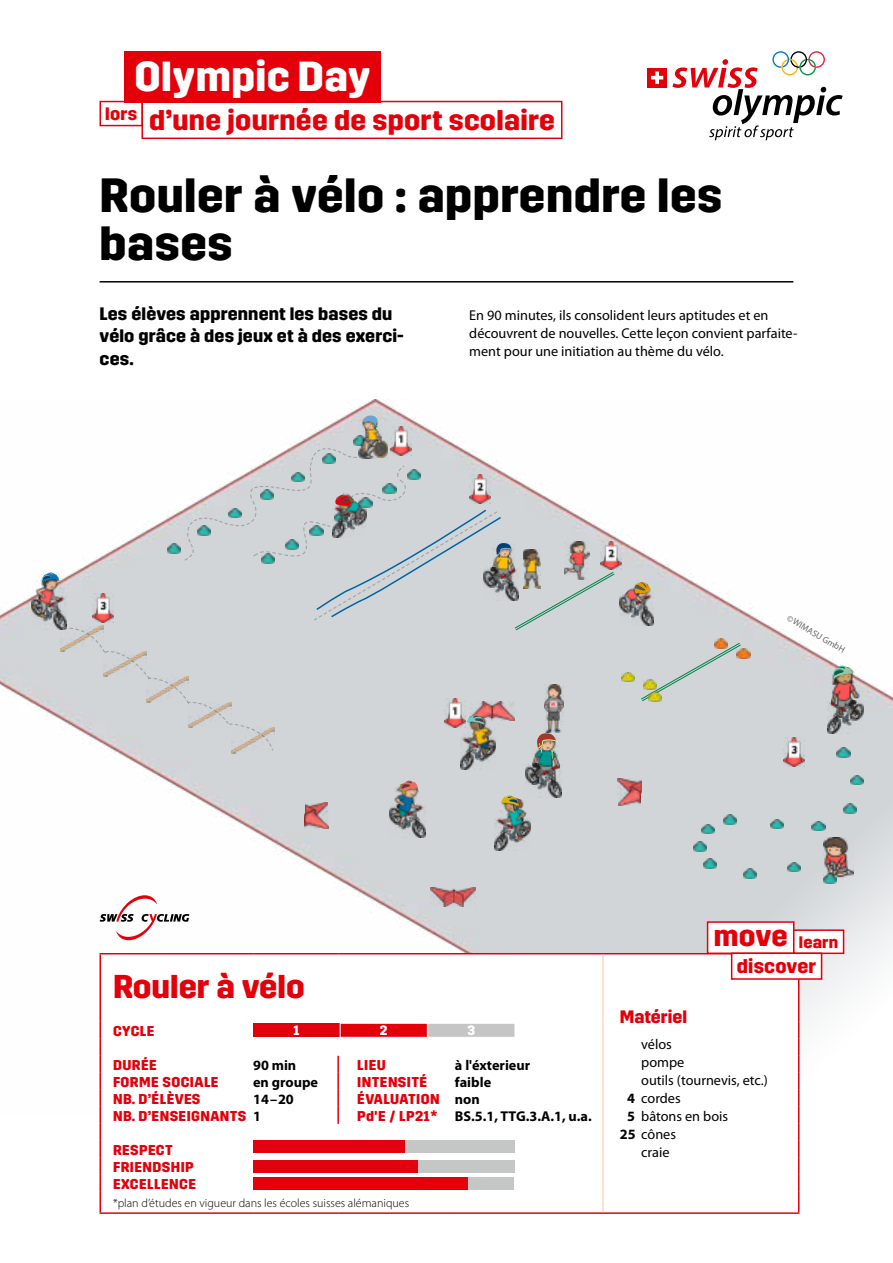
<style>
.page{position:relative;width:893px;height:1263px;background:#fff}
.page>*{position:absolute;margin:0;border:0;box-sizing:border-box;transform-origin:0 0}
.t1{font:700 48px/48px "Trim";letter-spacing:.01em;color:#000}
.t2{font:700 42px "Trim";letter-spacing:.01em;color:#fff}
.t3{font:700 33px "Trim";color:#e3000b}
.t4{font:700 28.5px "Trim";letter-spacing:.01em;color:#e3000b}
.t5{font:700 19.8px "Trim";letter-spacing:.01em;color:#e3000b}
.t6{font:700 18px/22.5px "Trim";letter-spacing:.01em;color:#000}
.t7{font:700 18px "Trim";color:#e3000b}
.t8{font:700 16.65px "Trim";letter-spacing:.01em;color:#e3000b}
.t9{font:14.25px/18px "Myriad Pro";color:#000}
.t10{font:700 14.25px/17px "Trim";letter-spacing:.03em;color:#e3000b}
.t11{font:700 14.25px "Myriad Pro";color:#000}
.t12{font:700 13.5px "Trim";color:#fff}
.t13{font:300 12px "Myriad Pro";color:#000}
.t14{font:9px "Myriad Pro";color:#000}
.s1{font-size:29.55px}
.s2{font-family:"Myriad Pro";color:#000}
.s3{font-family:"Trim";color:#e3000b}
.s4{font-weight:700}
</style>
<div class="page">
<img style="left:0;top:399px;width:893px;height:716px">
<img style="left:353px;top:436px;width:6px;height:10px">
<svg style="left:837px;top:748px;width:13px;height:10px"></svg>
<svg style="left:850px;top:775px;width:13px;height:10px"></svg>
<img style="left:843px;top:803px;width:14px;height:10px">
<svg style="left:812px;top:821px;width:13px;height:10px"></svg>
<svg style="left:771px;top:819px;width:13px;height:10px"></svg>
<svg style="left:723px;top:814px;width:13px;height:10px"></svg>
<svg style="left:701px;top:824px;width:13px;height:10px"></svg>
<svg style="left:694px;top:842px;width:13px;height:9px"></svg>
<img style="left:703px;top:859px;width:14px;height:9px">
<svg style="left:743px;top:868px;width:13px;height:10px"></svg>
<svg style="left:788px;top:862px;width:13px;height:10px"></svg>
<img style="left:391px;top:426px;width:21px;height:21px">
<img style="left:616px;top:541px;width:6px;height:29px">
<img style="left:784px;top:737px;width:21px;height:29px">
<img style="left:714px;top:639px;width:14px;height:3px">
<svg style="left:622px;top:642px;width:128px;height:60px;background:#cacec7"></svg>
<img style="left:618px;top:778px;width:23px;height:8px">
<img style="left:431px;top:887px;width:45px;height:19px">
<img style="left:306px;top:802px;width:21px;height:7px">
<img style="left:618px;top:786px;width:23px;height:20px">
<img style="left:305px;top:809px;width:23px;height:19px">
<img style="left:359px;top:417px;width:28px;height:30px">
<img style="left:619px;top:616px;width:35px;height:9px">
<img style="left:618px;top:578px;width:37px;height:38px">
<img style="left:31px;top:621px;width:11px;height:8px">
<img style="left:390px;top:831px;width:35px;height:6px">
<img style="left:460px;top:763px;width:36px;height:7px">
<img style="left:495px;top:844px;width:35px;height:7px">
<img style="left:24px;top:572px;width:18px;height:49px">
<img style="left:382px;top:779px;width:46px;height:52px">
<img style="left:457px;top:759px;width:46px;height:4px">
<img style="left:532px;top:759px;width:28px;height:5px">
<img style="left:832px;top:668px;width:27px;height:32px">
<img style="left:491px;top:794px;width:47px;height:50px">
<img style="left:526px;top:764px;width:35px;height:33px">
<img style="left:828px;top:700px;width:35px;height:34px">
<img style="left:824px;top:838px;width:30px;height:42px">
<svg style="left:823px;top:873px;width:13px;height:10px"></svg>
<svg style="left:401px;top:780px;width:17px;height:12px"></svg>
<svg style="left:834px;top:665px;width:19px;height:14px"></svg>
<svg style="left:501px;top:795px;width:18px;height:18px"></svg>
<svg style="left:634px;top:582px;width:16px;height:12px"></svg>
<svg style="left:42px;top:447px;width:574px;height:312px"></svg>
<svg style="left:363px;top:415px;width:15px;height:21px"></svg>
<hr style="left:100px;top:281px;width:693px;height:2px;background:#000">
<div style="left:647px;top:68px;width:20px;height:20px;background:#e3000b"></div>
<svg style="left:651px;top:72px;width:12px;height:12px"></svg>
<svg style="left:672px;top:51px;width:171px;height:89px"></svg>
<svg style="left:101px;top:954px;width:697px;height:258px"></svg>
<hr style="left:99px;top:953px;width:154px;height:1px;background:#e3000b">
<hr style="left:99px;top:954px;width:2px;height:68px;background:#e3000b">
<hr style="left:253px;top:953px;width:85px;height:1px;background:#e3000b">
<hr style="left:338px;top:953px;width:117px;height:1px;background:#e3000b">
<hr style="left:455px;top:953px;width:148px;height:1px;background:#e3000b">
<hr style="left:603px;top:953px;width:196px;height:1px;background:#e3000b">
<hr style="left:798px;top:954px;width:1px;height:68px;background:#e3000b">
<svg style="left:99px;top:1022px;width:2px;height:170px"></svg>
<hr style="left:99px;top:1192px;width:2px;height:20px;background:#e3000b">
<svg style="left:798px;top:1022px;width:1px;height:190px"></svg>
<hr style="left:99px;top:1212px;width:154px;height:2px;background:#e3000b">
<hr style="left:253px;top:1212px;width:85px;height:2px;background:#e3000b">
<hr style="left:338px;top:1212px;width:117px;height:2px;background:#e3000b">
<hr style="left:455px;top:1212px;width:148px;height:2px;background:#e3000b">
<hr style="left:603px;top:1212px;width:196px;height:2px;background:#e3000b">
<svg style="left:337px;top:1056px;width:2px;height:68px"></svg>
<hr style="left:603px;top:954px;width:1px;height:68px;background:#f9c4af">
<svg style="left:603px;top:1022px;width:1px;height:190px"></svg>
<div style="left:253px;top:1023px;width:87px;height:14px;background:#e3000e"></div>
<svg style="left:340px;top:1023px;width:175px;height:15px;background:#d9787d"></svg>
<div style="left:253px;top:1160px;width:165px;height:13px;background:#e3000f"></div>
<div style="left:418px;top:1160px;width:97px;height:13px;background:#c5c6c6"></div>
<div style="left:253px;top:1177px;width:215px;height:13px;background:#e3000b"></div>
<div style="left:708px;top:922px;width:86px;height:31px;background:#fff"></div>
<div style="left:707px;top:921px;width:87px;height:33px;border:2px solid #e3000b"></div>
<div style="left:794px;top:930px;width:49px;height:23px;background:#fff"></div>
<div style="left:793px;top:929px;width:51px;height:25px;border:2px solid #e3000b"></div>
<div style="left:732px;top:953px;width:90px;height:26px;background:#fff"></div>
<div style="left:731px;top:952px;width:91px;height:28px;border:2px solid #e3000b"></div>
<svg style="left:100px;top:895px;width:89px;height:45px"></svg>
<div style="left:253px;top:1140px;width:152px;height:13px;background:#e3000f"></div>
<div style="left:405px;top:1140px;width:110px;height:13px;background:#c5c6c6"></div>
<div style="left:468px;top:1177px;width:46px;height:13px;background:#c5c6c6"></div>
<div style="left:124px;top:51px;width:257px;height:51px;background:#e3000b"></div>
<div style="left:99px;top:101px;width:44px;height:25px;border:2px solid #e3000b"></div>
<div style="left:141px;top:101px;width:421px;height:38px;border:2px solid #e3000b"></div>
<h2 class="t2" style="left:135px;top:53px;width:238px">Olympic Day</h2>
<h3 class="t4" style="left:105px;top:104px;width:451px"><sup>lors</sup> d’une journée de sport scolaire</h3>
<h1 class="t1" style="left:100px;top:172px;width:624px">Rouler à vélo : apprendre les bases</h1>
<p class="t6" style="left:100px;top:303px;width:306px">Les élèves apprennent les bases du vélo grâce à des jeux et à des exerci&shy;ces.</p>
<p class="t9" style="left:469px;top:306px;width:330px">En 90 minutes, ils consolident leurs aptitudes et en découvrent de nouvelles. Cette leçon convient parfaite&shy;ment pour une initiation au thème du vélo.</p>
<p class="t14" style="left:791px;top:613px;width:66px;rotate:30deg">©WIMASU GmbH</p>
<h3 class="t3" style="left:113px;top:967px;width:193px">Rouler à vélo</h3>
<p class="t8" style="left:714px;top:932px;width:126px"><span class="s1">move</span> learn</p>
<h3 class="t5" style="left:737px;top:954px;width:81px">discover</h3>
<p class="t10" style="left:113px;top:1022px;width:43px">CYCLE</p>
<p class="t12" style="left:293px;top:1022px;width:8px">1</p>
<p class="t12" style="left:380px;top:1023px;width:9px">2</p>
<p class="t12" style="left:467px;top:1023px;width:9px">3</p>
<p class="t10" style="left:113px;top:1056px;width:45px">DURÉE</p>
<p class="t11" style="left:253px;top:1057px;width:45px">90 min</p>
<p class="t10" style="left:357px;top:1056px;width:30px">LIEU</p>
<p class="t11" style="left:455px;top:1057px;width:77px">à l'éxterieur</p>
<p class="t10" style="left:113px;top:1073px;width:107px">FORME SOCIALE</p>
<p class="t11" style="left:253px;top:1074px;width:66px">en groupe</p>
<p class="t10" style="left:357px;top:1073px;width:71px">INTENSITÉ</p>
<p class="t11" style="left:455px;top:1074px;width:38px">faible</p>
<p class="t10" style="left:113px;top:1090px;width:89px">NB. D’ÉLÈVES</p>
<p class="t11" style="left:253px;top:1091px;width:42px">14–20</p>
<p class="t10" style="left:357px;top:1090px;width:124px">ÉVALUATION <span class="s2">non</span></p>
<p class="t10" style="left:113px;top:1107px;width:150px">NB. D’ENSEIGNANTS <span class="s2">1</span></p>
<p class="t11" style="left:357px;top:1108px;width:236px"><span class="s3">Pd'E / LP21*</span> BS.5.1, TTG.3.A.1, u.a.</p>
<p class="t10" style="left:113px;top:1141px;width:84px">RESPECT<br>FRIENDSHIP<br>EXCELLENCE</p>
<p class="t13" style="left:113px;top:1196px;width:298px">*plan d’études en vigueur dans les écoles suisses alémaniques</p>
<p class="t7" style="left:620px;top:1006px;width:69px">Matériel</p>
<p class="t9" style="left:641px;top:1036px;width:32px">vélos</p>
<p class="t9" style="left:641px;top:1054px;width:45px">pompe</p>
<p class="t9" style="left:641px;top:1072px;width:128px">outils (tournevis, etc.)</p>
<p class="t9" style="left:627px;top:1090px;width:55px"><span class="s4">4</span> cordes</p>
<p class="t9" style="left:627px;top:1108px;width:103px"><span class="s4">5</span> bâtons en bois</p>
<p class="t9" style="left:620px;top:1126px;width:58px"><span class="s4">25</span> cônes</p>
<p class="t9" style="left:641px;top:1144px;width:30px">craie</p>
</div>
